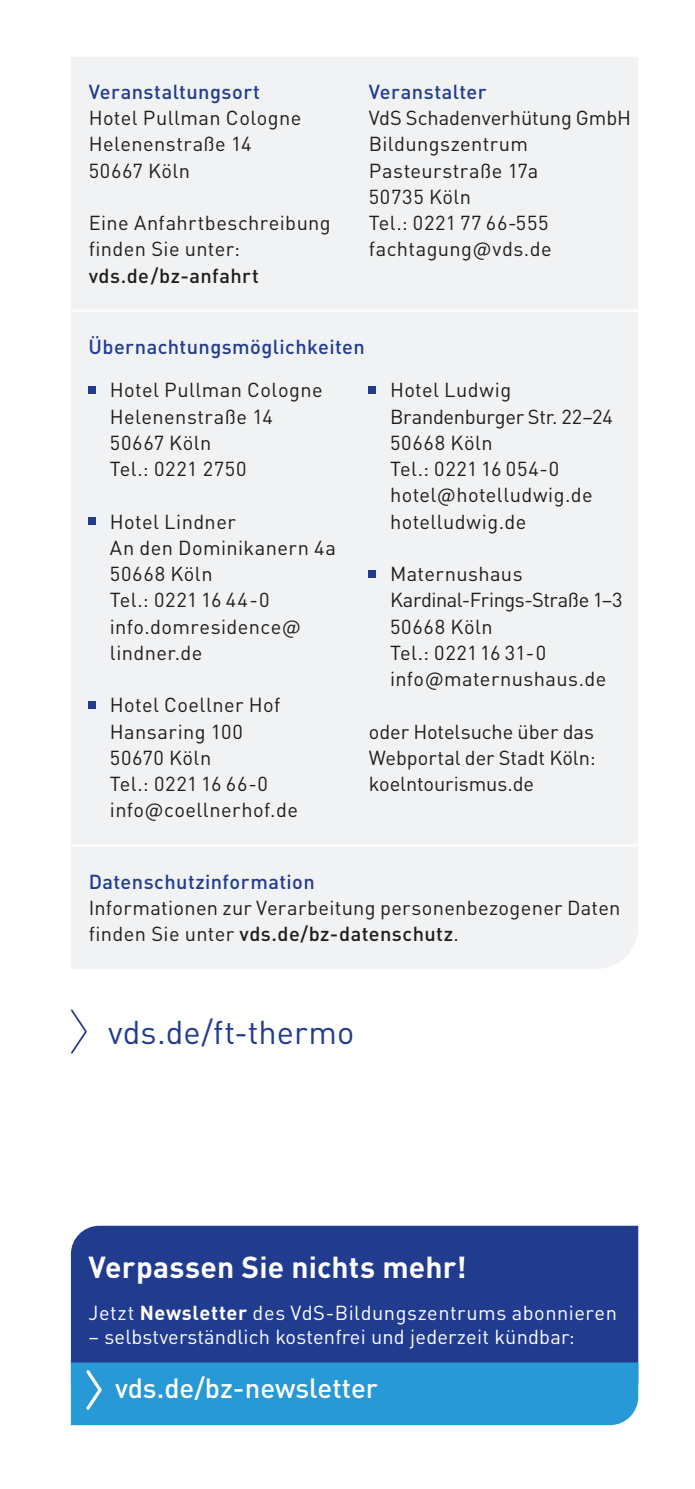
<style>
.page{position:relative;width:695px;height:1489px;background:#fff}
.page>*{position:absolute;margin:0;border:0;box-sizing:border-box;transform-origin:0 0}
.t1{font:32.5px "DIN Pro";color:#213b8f}
.t2{font:700 30px "DIN Pro";letter-spacing:.005em;color:#fff}
.t3{font:500 27.5px "DIN Pro";color:#fff}
.t4{font:20px/26.2px "DIN Pro";letter-spacing:.02em;color:#1d1d1b}
.t5{font:20px "DIN Pro";letter-spacing:.01em;color:#fff}
.t6{font:500 20px "DIN Pro";letter-spacing:.02em;color:#213b8f}
.t7{font:500 20px "DIN Pro";letter-spacing:.02em;color:#1d1d1b}
.s1{font-weight:500}
.s2{font-weight:700}
</style>
<div class="page">
<hr style="left:694px;top:792px;width:1px;height:696px;background:#c7c7c6">
<div style="left:71px;top:57px;width:567px;height:912px;background:#f1f2f3"></div>
<hr style="left:71px;top:310px;width:567px;height:2px;background:#fff">
<hr style="left:71px;top:844px;width:567px;height:2px;background:#fff">
<svg style="left:71px;top:1009px;width:16px;height:45px"></svg>
<div style="left:369px;top:386px;width:7px;height:7px;background:#213b8f"></div>
<div style="left:369px;top:570px;width:7px;height:7px;background:#213b8f"></div>
<div style="left:89px;top:386px;width:7px;height:7px;background:#213b8f"></div>
<div style="left:89px;top:517px;width:7px;height:8px;background:#213b8f"></div>
<div style="left:89px;top:701px;width:7px;height:7px;background:#213b8f"></div>
<div style="left:71px;top:1225px;width:567px;height:137px;background:#213b8f"></div>
<div style="left:71px;top:1362px;width:567px;height:62px;background:#2699d6"></div>
<p class="t6" style="left:89px;top:75px;width:173px">Veranstaltungsort</p>
<p class="t4" style="left:89px;top:103px;width:214px">Hotel Pullman Cologne<br>Helenenstraße 14<br>50667 Köln</p>
<p class="t4" style="left:89px;top:208px;width:244px">Eine Anfahrtbeschreibung finden Sie unter:</p>
<p class="t7" style="left:89px;top:259px;width:172px">vds.de/bz-anfahrt</p>
<p class="t6" style="left:369px;top:75px;width:119px">Veranstalter</p>
<p class="t4" style="left:369px;top:103px;width:264px">VdS Schadenverhütung GmbH<br>Bildungszentrum<br>Pasteurstraße 17a<br>50735 Köln<br>Tel.: 0221 77 66-555 fachtagung@vds.de</p>
<p class="t6" style="left:89px;top:330px;width:278px">Übernachtungsmöglichkeiten</p>
<p class="t4" style="left:110px;top:375px;width:214px">Hotel Pullman Cologne<br>Helenenstraße 14<br>50667 Köln<br>Tel.: 0221 2750</p>
<p class="t4" style="left:110px;top:506px;width:228px">Hotel Lindner<br>An den Dominikanern 4a<br>50668 Köln<br>Tel.: 0221 16 44-0 info.domresidence@ lindner.de</p>
<p class="t4" style="left:110px;top:690px;width:189px">Hotel Coellner Hof<br>Hansaring 100<br>50670 Köln<br>Tel.: 0221 16 66-0 info@coellnerhof.de</p>
<p class="t4" style="left:390px;top:375px;width:224px">Hotel Ludwig<br>Brandenburger Str. 22–24<br>50668 Köln<br>Tel.: 0221 16 054-0 hotel@hotelludwig.de hotelludwig.de</p>
<p class="t4" style="left:390px;top:558px;width:234px">Maternushaus<br>Kardinal-Frings-Straße 1–3<br>50668 Köln<br>Tel.: 0221 16 31-0 info@maternushaus.de</p>
<p class="t4" style="left:369px;top:716px;width:228px;text-align:justify">oder Hotelsuche über das Webportal der Stadt Köln: koelntourismus.de</p>
<p class="t6" style="left:89px;top:865px;width:227px">Datenschutzinformation</p>
<p class="t4" style="left:89px;top:892px;width:533px">Informationen zur Verarbeitung personenbezogener Daten finden Sie unter <span class="s1">vds.de/bz-datenschutz</span>.</p>
<h1 class="t1" style="left:108px;top:1006px;width:248px">vds.de/ft-thermo</h1>
<h2 class="t2" style="left:89px;top:1241px;width:379px">Verpassen Sie nichts mehr!</h2>
<p class="t5" style="left:89px;top:1296px;width:529px">Jetzt <span class="s2">Newsletter</span> des VdS-Bildungszentrums abonnieren</p>
<p class="t5" style="left:89px;top:1320px;width:487px">– selbstverständlich kostenfrei und jederzeit kündbar:</p>
<h3 class="t3" style="left:115px;top:1365px;width:264px">vds.de/bz-newsletter</h3>
</div>
